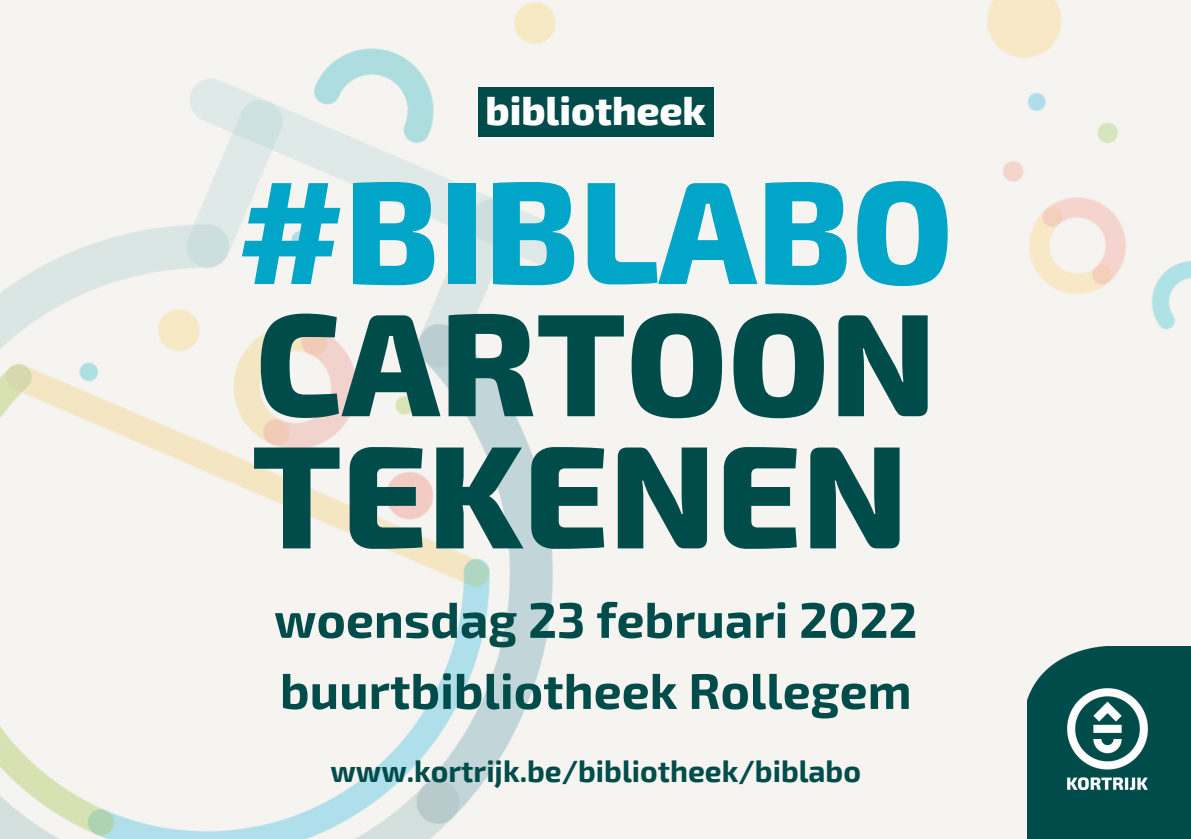
<style>
.page{position:relative;width:1191px;height:839px;background:#fff}
.page>*{position:absolute;margin:0;border:0;box-sizing:border-box;transform-origin:0 0}
.t1{font:800 146.2px/132.2px "Exo 2";color:#004c4b}
.t2{font:800 146.2px "Exo 2";color:#00a5c8}
.t3{font:700 50px "Exo 2";color:#004c4b}
.t4{font:800 40px "Exo 2";color:#fff}
.t5{font:700 30px "Exo 2";color:#004c4b}
</style>
<div class="page">
<div style="left:0;top:0;width:1191px;height:838px;background:#f6f4f0"></div>
<div style="left:1028px;top:646px;width:163px;height:192px;background:#004c4b"></div>
<img style="left:1057px;top:676px;width:92px;height:125px">
<img style="left:0;top:1px;width:564px;height:837px">
<div style="left:478px;top:87px;width:236px;height:50px;background:#004c4b"></div>
<img style="left:987px;top:0;width:204px;height:330px">
<p class="t4" style="left:485px;top:84px;width:222px">bibliotheek</p>
<p class="t2" style="left:238px;top:135px;width:717px">#BIBLABO</p>
<p class="t1" style="left:252px;top:289px;width:686px">CARTOON<br>TEKENEN</p>
<p class="t3" style="left:274px;top:587px;width:645px">woensdag 23 februari 2022</p>
<p class="t3" style="left:280px;top:658px;width:633px">buurtbibliotheek Rollegem</p>
<p class="t5" style="left:330px;top:751px;width:532px">www.kortrijk.be/bibliotheek/biblabo</p>
</div>
